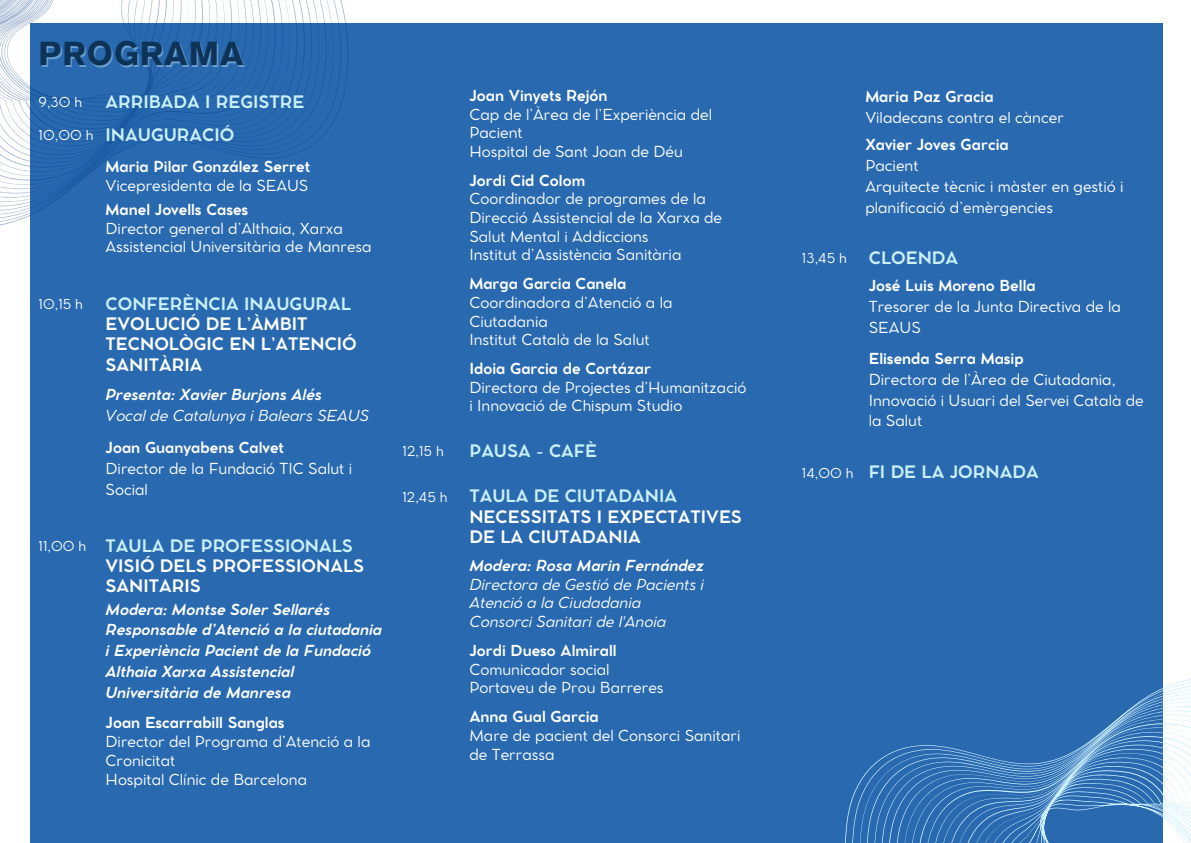
<style>
.page{position:relative;width:1191px;height:843px;background:#fff}
.page>*{position:absolute;margin:0;border:0;box-sizing:border-box;transform-origin:0 0}
.t1{font:700 33.1px "Akzidenz Grotesk Pro";letter-spacing:.03em;color:#0d3458}
.t2{font:700 17px/20.2px "Cocomat Pro";color:#fff}
.t3{font:700 17px "Cocomat Pro";color:#caf0f8}
.t4{font:15px/18.7px "Cocomat Pro";color:#fff}
.t5{font:700 15px "Cocomat Pro";color:#fff}
.t6{font:italic 700 15px/20.6px "Cocomat Pro";color:#fff}
.t7{font:italic 15px/18.8px "Cocomat Pro";color:#fff}
.t8{font:13.5px "Cocomat Pro";color:#fff}
.s1{color:#caf0f8}
</style>
<div class="page">
<div style="left:30px;top:23px;width:1132px;height:819px;background:#2869b0"></div>
<svg style="left:0;top:0;width:348px;height:226px"></svg>
<svg style="left:845px;top:673px;width:345px;height:169px"></svg>
<p class="t1" style="left:39px;top:41px;width:206px">PROGRAMA</p>
<p class="t8" style="left:39px;top:97px;width:45px">9,30 h</p>
<h1 class="t3" style="left:106px;top:95px;width:200px">ARRIBADA I REGISTRE</h1>
<p class="t8" style="left:39px;top:130px;width:56px">10,00 h</p>
<h2 class="t3" style="left:106px;top:128px;width:130px">INAUGURACIÓ</h2>
<h2 class="t5" style="left:106px;top:161px;width:206px">Maria Pilar González Serret</h2>
<p class="t4" style="left:106px;top:177px;width:204px">Vicepresidenta de la SEAUS</p>
<p class="t5" style="left:106px;top:204px;width:144px">Manel Jovells Cases</p>
<p class="t4" style="left:106px;top:220px;width:267px">Director general d’Althaia, Xarxa<br>Assistencial Universitària de Manresa</p>
<p class="t8" style="left:39px;top:299px;width:46px">10,15 h</p>
<h2 class="t2" style="left:106px;top:295px;width:253px"><span class="s1">CONFERÈNCIA INAUGURAL<br></span>EVOLUCIÓ DE L’ÀMBIT<br>TECNOLÒGIC EN L’ATENCIÓ<br>SANITÀRIA</h2>
<p class="t6" style="left:106px;top:386px;width:218px">Presenta: Xavier Burjons Alés</p>
<p class="t7" style="left:106px;top:407px;width:265px">Vocal de Catalunya i Balears SEAUS</p>
<p class="t5" style="left:106px;top:441px;width:180px">Joan Guanyabens Calvet</p>
<p class="t4" style="left:106px;top:459px;width:248px;line-height:20.8px">Director de la Fundació TIC Salut i<br>Social</p>
<p class="t8" style="left:39px;top:541px;width:49px">11,00 h</p>
<p class="t2" style="left:106px;top:537px;width:260px"><span class="s1">TAULA DE PROFESSIONALS<br></span>VISIÓ DELS PROFESSIONALS<br>SANITARIS</p>
<p class="t6" style="left:106px;top:600px;width:278px">Modera: Montse Soler Sellarés<br>Responsable d’Atenció a la ciutadania i Experiència Pacient de la Fundació<br>Althaia Xarxa Assistencial<br>Universitària de Manresa</p>
<p class="t5" style="left:106px;top:717px;width:180px">Joan Escarrabill Sanglas</p>
<p class="t4" style="left:106px;top:733px;width:266px">Director del Programa d’Atenció a la<br>Cronicitat</p>
<p class="t4" style="left:106px;top:770px;width:203px">Hospital Clínic de Barcelona</p>
<p class="t5" style="left:469px;top:90px;width:140px">Joan Vinyets Rejón</p>
<p class="t4" style="left:469px;top:106px;width:244px">Cap de l’Àrea de l’Experiència del<br>Pacient</p>
<p class="t4" style="left:469px;top:143px;width:215px">Hospital de Sant Joan de Déu</p>
<p class="t5" style="left:469px;top:174px;width:117px">Jordi Cid Colom</p>
<h2 class="t4" style="left:469px;top:191px;width:254px">Coordinador de programes de la<br>Direcció Assistencial de la Xarxa de<br>Salut Mental i Addiccions</h2>
<p class="t4" style="left:469px;top:247px;width:213px">Institut d’Assistència Sanitària</p>
<h2 class="t5" style="left:469px;top:278px;width:158px">Marga Garcia Canela</h2>
<p class="t4" style="left:469px;top:294px;width:204px">Coordinadora d’Atenció a la<br>Ciutadania</p>
<p class="t4" style="left:469px;top:331px;width:182px">Institut Català de la Salut</p>
<p class="t5" style="left:469px;top:362px;width:183px">Idoia Garcia de Cortázar</p>
<p class="t4" style="left:469px;top:379px;width:278px">Directora de Projectes d’Humanització i Innovació de Chispum Studio</p>
<p class="t8" style="left:402px;top:446px;width:43px">12,15 h</p>
<h2 class="t3" style="left:469px;top:444px;width:129px">PAUSA - CAFÈ</h2>
<p class="t8" style="left:402px;top:491px;width:47px">12,45 h</p>
<p class="t2" style="left:469px;top:487px;width:274px"><span class="s1">TAULA DE CIUTADANIA<br></span>NECESSITATS I EXPECTATIVES<br>DE LA CIUTADANIA</p>
<p class="t6" style="left:469px;top:556px;width:236px">Modera: Rosa Marin Fernández</p>
<p class="t7" style="left:469px;top:575px;width:236px">Directora de Gestió de Pacients i<br>Atenció a la Ciudadania</p>
<p class="t7" style="left:469px;top:613px;width:198px">Consorci Sanitari de l'Anoia</p>
<p class="t5" style="left:469px;top:644px;width:149px">Jordi Dueso Almirall</p>
<p class="t4" style="left:469px;top:661px;width:142px">Comunicador social</p>
<p class="t4" style="left:469px;top:679px;width:196px">Portaveu de Prou Barreres</p>
<p class="t5" style="left:469px;top:710px;width:131px">Anna Gual Garcia</p>
<p class="t4" style="left:469px;top:727px;width:272px">Mare de pacient del Consorci Sanitari de Terrassa</p>
<p class="t5" style="left:865px;top:91px;width:130px">Maria Paz Gracia</p>
<p class="t4" style="left:865px;top:109px;width:200px">Viladecans contra el càncer</p>
<p class="t5" style="left:865px;top:139px;width:145px">Xavier Joves Garcia</p>
<p class="t4" style="left:865px;top:157px;width:55px">Pacient</p>
<h2 class="t4" style="left:865px;top:177px;width:260px;line-height:20.8px">Arquitecte tècnic i màster en gestió i planificació d’emèrgencies</h2>
<p class="t8" style="left:801px;top:253px;width:47px">13,45 h</p>
<h3 class="t3" style="left:868px;top:251px;width:91px">CLOENDA</h3>
<p class="t5" style="left:868px;top:280px;width:168px">José Luis Moreno Bella</p>
<p class="t4" style="left:868px;top:297px;width:254px;line-height:20.7px">Tresorer de la Junta Directiva de la<br>SEAUS</p>
<p class="t5" style="left:868px;top:353px;width:156px">Elisenda Serra Masip</p>
<p class="t4" style="left:868px;top:370px;width:276px;line-height:20.7px">Directora de l’Àrea de Ciutadania,<br>Innovació i Usuari del Servei Català de la Salut</p>
<h2 class="t8" style="left:801px;top:468px;width:53px">14,00 h</h2>
<p class="t3" style="left:868px;top:465px;width:171px">FI DE LA JORNADA</p>
</div>
